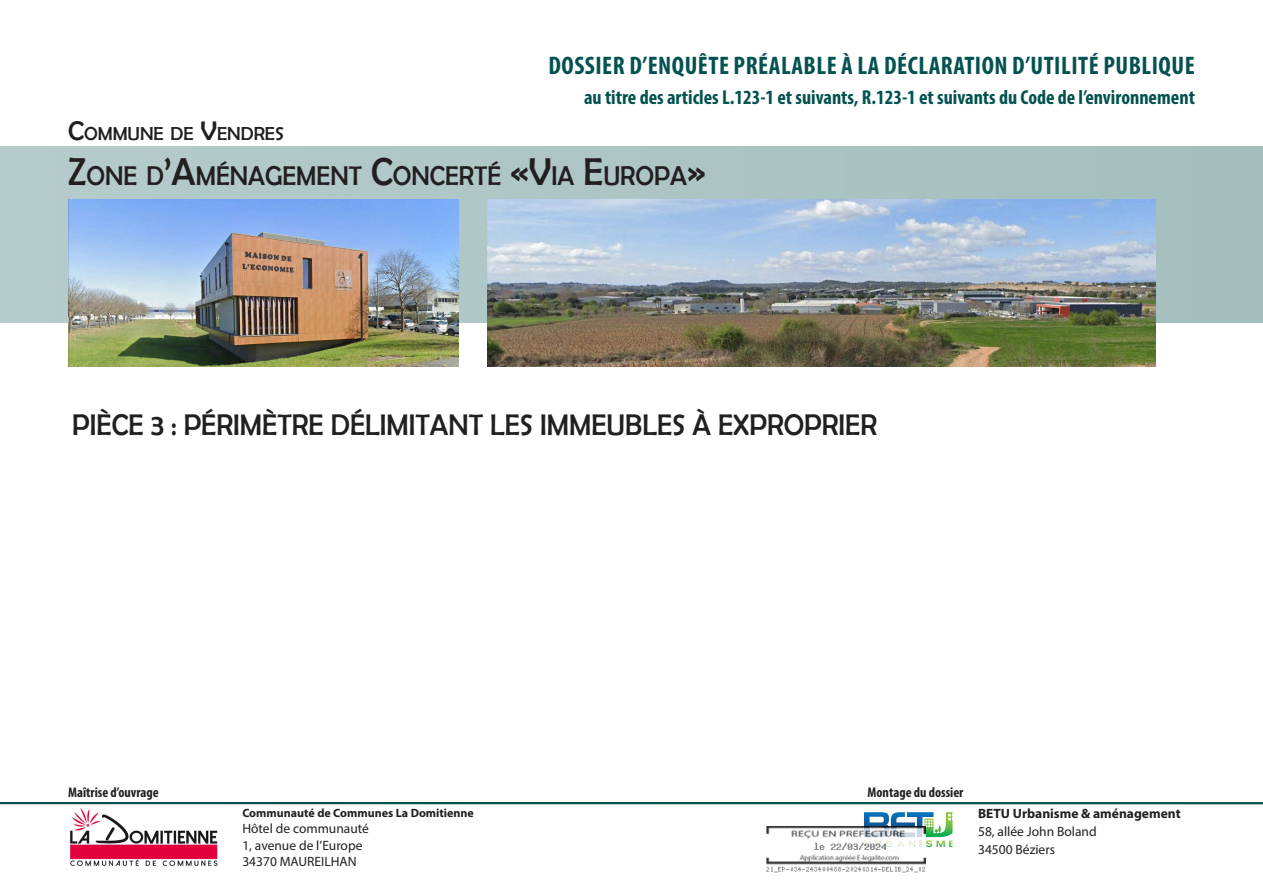
<style>
.page{position:relative;width:1263px;height:893px;background:#fff}
.page>*{position:absolute;margin:0;border:0;box-sizing:border-box;transform-origin:0 0}
.T1{font:30px "Berlin Sans FB";color:#231f20;scale:.94 1}
.t1{font:27.3px "Berlin Sans FB";color:#231f20;scale:.94 1}
.t2{font:700 condensed 25.5px "Myriad Pro";letter-spacing:.02em;color:#03524f}
.t3{font:700 condensed 20.25px "Myriad Pro";color:#03524f}
.t4{font:18.9px "Berlin Sans FB";color:#231f20}
.t5{font:700 condensed 14.1px "Myriad Pro";color:#231f20}
.t6{font:13.5px/18px "Myriad Pro";color:#231f20}
.t7{font:700 12px "Myriad Pro";color:#231f20}
.s1{font-size:27px}
.s2{font-size:39px}
.s3{font-weight:700}
</style>
<div class="page">
<div style="left:0;top:146px;width:1263px;height:176px;background:#adc4c5"></div>
<svg style="left:864px;top:812px;width:88px;height:35px"></svg>
<img style="left:68px;top:200px;width:390px;height:166px">
<img style="left:487px;top:200px;width:668px;height:166px">
<img style="left:68px;top:804px;width:150px;height:62px">
<hr style="left:0;top:802px;width:1263px;height:2px;background:#03524f">
<img style="left:767px;top:826px;width:159px;height:47px">
<p class="t2" style="left:548px;top:50px;width:648px">DOSSIER D’ENQUÊTE PRÉALABLE À LA DÉCLARATION D’UTILITÉ PUBLIQUE</p>
<p class="t3" style="left:584px;top:84px;width:612px">au titre des articles L.123-1 et suivants, R.123-1 et suivants du Code de l’environnement</p>
<p class="t4" style="left:68px;top:123px;width:217px"><span class="s1">C</span>OMMUNE DE <span class="s1">V</span>ENDRES</p>
<p class="t1" style="left:68px;top:161px;width:680px"><span class="s2">Z</span>ONE D<span class="s2">’A</span>MÉNAGEMENT <span class="s2">C</span>ONCERTÉ <span class="s2">«V</span>IA <span class="s2">E</span>UROPA<span class="s2">»</span></p>
<p class="T1" style="left:72px;top:408px;width:858px">PIÈCE 3 : PÉRIMÈTRE DÉLIMITANT LES IMMEUBLES À EXPROPRIER</p>
<p class="t5" style="left:68px;top:783px;width:92px">Maîtrise d’ouvrage</p>
<p class="t5" style="left:867px;top:783px;width:97px">Montage du dossier</p>
<p class="t7" style="left:242px;top:805px;width:233px">Communauté de Communes La Domitienne</p>
<p class="t6" style="left:242px;top:820px;width:128px;line-height:16.5px">Hôtel de communauté<br>1, avenue de l’Europe<br>34370 MAUREILHAN</p>
<p class="t6" style="left:978px;top:804px;width:204px"><span class="s3">BETU Urbanisme &amp; aménagement<br></span>58, allée John Boland<br>34500 Béziers</p>
</div>
